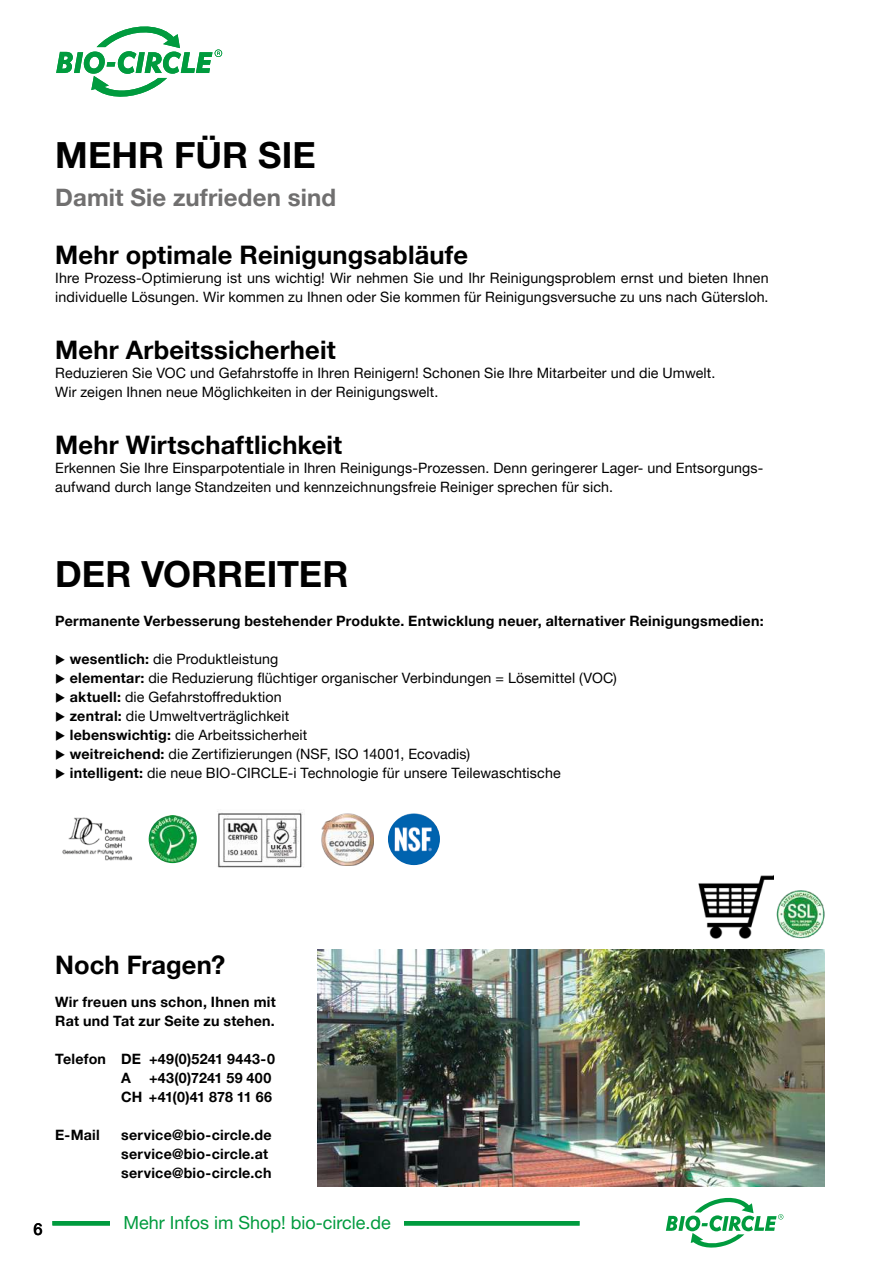
<style>
.page{position:relative;width:893px;height:1263px;background:#fff}
.page>*{position:absolute;margin:0;border:0;box-sizing:border-box;transform-origin:0 0}
.t1{font:700 36px "Helvetica Neue LTW1 G";color:#000}
.t2{font:700 25.5px "Helvetica Neue LTW1 G";letter-spacing:.005em;color:#000}
.t3{font:700 24px "Helvetica Neue LTW1 G";letter-spacing:.005em;color:#706f6f}
.t4{font:18px "Helvetica Neue LTW1 G";color:#009b3e}
.t5{font:500 16.5px "Helvetica Neue LTW1 G";color:#000}
.t6{font:14.25px/19px "Helvetica Neue LTW1 G";letter-spacing:.01em;color:#000}
.t7{font:700 14.25px/19px "Helvetica Neue LTW1 G";letter-spacing:.02em;color:#000}
.s1{font-weight:700}
</style>
<div class="page">
<svg style="left:56px;top:27px;width:166px;height:70px"></svg>
<hr style="left:52px;top:1221px;width:841px;height:4px;background:#009b3e">
<svg style="left:580px;top:1197px;width:313px;height:51px"></svg>
<div style="left:111px;top:1216px;width:293px;height:34px;background:#fff"></div>
<img style="left:149px;top:815px;width:48px;height:48px;border-radius:24px">
<img style="left:62px;top:817px;width:71px;height:44px">
<img style="left:388px;top:813px;width:52px;height:52px;border-radius:26px">
<img style="left:217px;top:810px;width:86px;height:58px">
<img style="left:322px;top:813px;width:52px;height:52px">
<img style="left:698px;top:875px;width:76px;height:63px">
<img style="left:774px;top:883px;width:63px;height:62px;border-radius:31px">
<img style="left:317px;top:949px;width:508px;height:237px">
<h1 class="t1" style="left:55px;top:133px;width:262px">MEHR FÜR SIE</h1>
<h3 class="t3" style="left:55px;top:183px;width:282px">Damit Sie zufrieden sind</h3>
<h2 class="t2" style="left:55px;top:239px;width:414px">Mehr optimale Reinigungsabläufe</h2>
<p class="t6" style="left:55px;top:268px;width:715px">Ihre Prozess-Optimierung ist uns wichtig! Wir nehmen Sie und Ihr Reinigungsproblem ernst und bieten Ihnen individuelle Lösungen. Wir kommen zu Ihnen oder Sie kommen für Reinigungsversuche zu uns nach Gütersloh.</p>
<h2 class="t2" style="left:55px;top:334px;width:282px">Mehr Arbeitssicherheit</h2>
<p class="t6" style="left:55px;top:363px;width:662px">Reduzieren Sie VOC und Gefahrstoffe in Ihren Reinigern! Schonen Sie Ihre Mitarbeiter und die Umwelt.<br>Wir zeigen Ihnen neue Möglichkeiten in der Reinigungswelt.</p>
<h2 class="t2" style="left:55px;top:429px;width:288px">Mehr Wirtschaftlichkeit</h2>
<p class="t6" style="left:55px;top:458px;width:709px">Erkennen Sie Ihre Einsparpotentiale in Ihren Reinigungs-Prozessen. Denn geringerer Lager- und Entsorgungs&shy;aufwand durch lange Standzeiten und kennzeichnungsfreie Reiniger sprechen für sich.</p>
<h1 class="t1" style="left:55px;top:552px;width:295px">DER VORREITER</h1>
<p class="t7" style="left:55px;top:611px;width:710px">Permanente Verbesserung bestehender Produkte. Entwicklung neuer, alternativer Reinigungsmedien:</p>
<p class="t6" style="left:55px;top:649px;width:224px">◆ <span class="s1">wesentlich:</span> die Produktleistung</p>
<p class="t6" style="left:55px;top:668px;width:563px">◆ <span class="s1">elementar:</span> die Reduzierung flüchtiger organischer Verbindungen = Lösemittel (VOC)</p>
<p class="t6" style="left:55px;top:687px;width:228px">◆ <span class="s1">aktuell:</span> die Gefahrstoffreduktion</p>
<p class="t6" style="left:55px;top:706px;width:235px">◆ <span class="s1">zentral:</span> die Umweltverträglichkeit</p>
<p class="t6" style="left:55px;top:725px;width:254px">◆ <span class="s1">lebenswichtig:</span> die Arbeitssicherheit</p>
<p class="t6" style="left:55px;top:744px;width:416px">◆ <span class="s1">weitreichend:</span> die Zertifizierungen (NSF, ISO 14001, Ecovadis)</p>
<p class="t6" style="left:55px;top:763px;width:507px">◆ <span class="s1">intelligent:</span> die neue BIO-CIRCLE-i Technologie für unsere Teilewaschtische</p>
<h2 class="t2" style="left:55px;top:949px;width:172px">Noch Fragen?</h2>
<p class="t7" style="left:55px;top:992px;width:222px">Wir freuen uns schon, Ihnen mit<br>Rat und Tat zur Seite zu stehen.</p>
<p class="t7" style="left:121px;top:1049px;width:155px;text-indent:-66px">Telefon DE +49(0)5241 9443-0<br>A</p>
<p class="t7" style="left:121px;top:1068px;width:152px;text-align:right">+43(0)7241 59 400<br>CH +41(0)41 878 11 66</p>
<p class="t7" style="left:55px;top:1125px;width:46px">E-Mail</p>
<p class="t7" style="left:121px;top:1125px;width:152px">service@bio-circle.de service@bio-circle.at service@bio-circle.ch</p>
<p class="t5" style="left:33px;top:1219px;width:11px">6</p>
<p class="t4" style="left:123px;top:1211px;width:269px">Mehr Infos im Shop! bio-circle.de</p>
</div>
